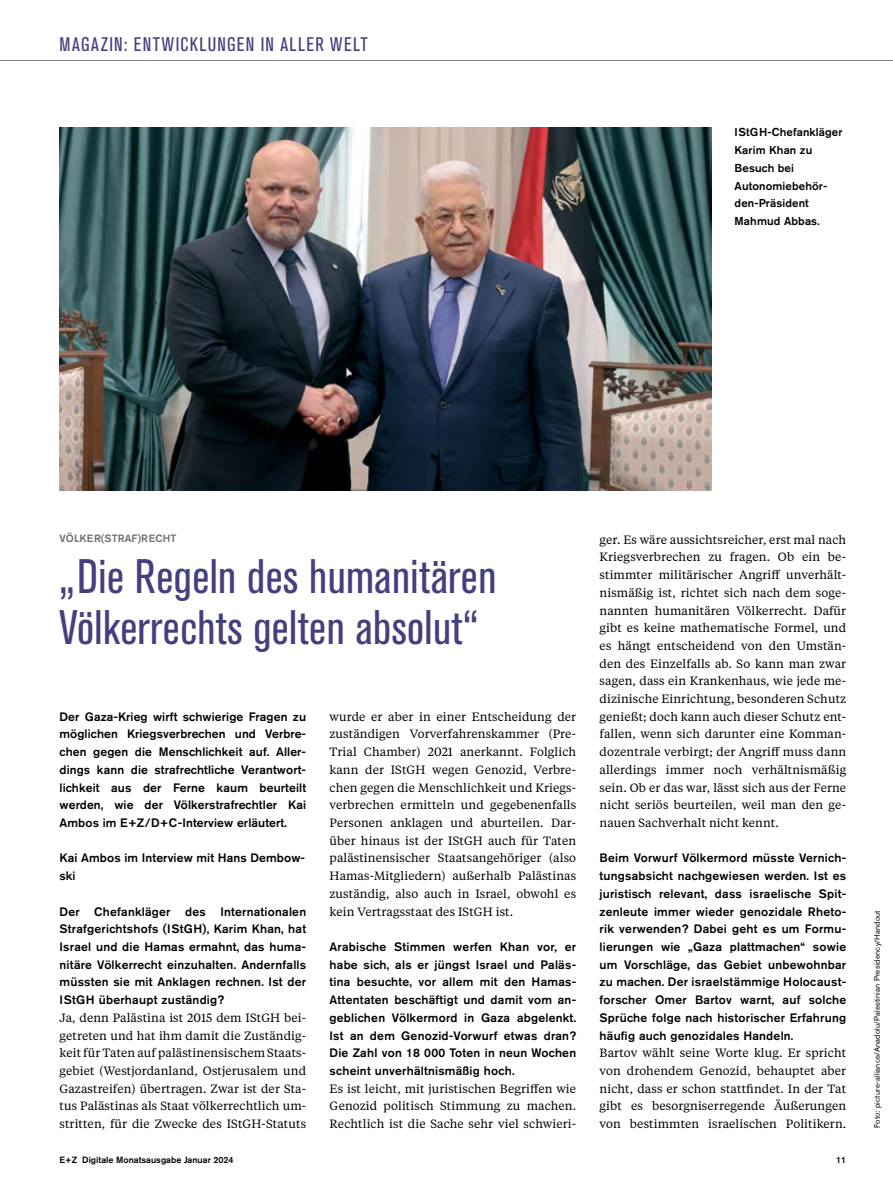
<style>
.page{position:relative;width:893px;height:1191px;background:#fff}
.page>*{position:absolute;margin:0;border:0;box-sizing:border-box;transform-origin:0 0}
.t1{font:condensed 48px/51px "Akzidenz Grotesk BE";letter-spacing:.01em;color:#443f7e}
.t2{font:condensed 19.5px "Akzidenz Grotesk BE";letter-spacing:.07em;color:#443f7e}
.t3{font:500 12.15px/17.7px "Akzidenz Grotesk BE";letter-spacing:.02em;color:#000;text-align:justify}
.t4{font:12px/17.7px "Tiempos Text";letter-spacing:.01em;color:#000;text-align:justify}
.t5{font:500 11.4px/17.7px "Akzidenz Grotesk BE";letter-spacing:.01em;color:#000}
.t6{font:500 10.5px "Akzidenz Grotesk BE";letter-spacing:.015em;color:#6d6e71}
.t7{font:500 9px "Akzidenz Grotesk BE";color:#000}
.t8{font:7.8px "Akzidenz Grotesk BE";letter-spacing:.02em;color:#000}
</style>
<div class="page">
<hr style="left:0;top:60px;width:893px;height:1px;background:#808285">
<img style="left:60px;top:128px;width:651px;height:362px">
<h2 class="t2" style="left:60px;top:33px;width:310px">MAGAZIN: ENTWICKLUNGEN IN ALLER WELT</h2>
<p class="t5" style="left:735px;top:123px;width:109px">IStGH-Chefankläger<br>Karim Khan zu<br>Besuch bei<br>Autonomiebehör&shy;den-Präsident<br>Mahmud Abbas.</p>
<p class="t6" style="left:60px;top:532px;width:118px">VÖLKER(STRAF)RECHT</p>
<h1 class="t1" style="left:60px;top:552px;width:438px">„Die Regeln des humanitären<br>Völkerrechts gelten absolut“</h1>
<p class="t3" style="left:60px;top:707px;width:248px">Der Gaza-Krieg wirft schwierige Fragen zu möglichen Kriegsverbrechen und Verbre&shy;chen gegen die Menschlichkeit auf. Aller&shy;dings kann die strafrechtliche Verantwort&shy;lichkeit aus der Ferne kaum beurteilt werden, wie der Völkerstrafrechtler Kai Ambos im E+Z/D+C-Interview erläutert.</p>
<p class="t3" style="left:60px;top:849px;width:247px">Kai Ambos im Interview mit Hans Dembow&shy;ski</p>
<p class="t3" style="left:60px;top:902px;width:248px">Der Chefankläger des Internationalen Strafgerichtshofs (IStGH), Karim Khan, hat Israel und die Hamas ermahnt, das huma&shy;nitäre Völkerrecht einzuhalten. Andernfalls müssten sie mit Anklagen rechnen. Ist der IStGH überhaupt zuständig?</p>
<p class="t4" style="left:60px;top:1008px;width:248px">Ja, denn Palästina ist 2015 dem IStGH bei&shy;getreten und hat ihm damit die Zuständig&shy;keit für Taten auf palästinensischem Staats&shy;gebiet (Westjordanland, Ostjerusalem und Gazastreifen) übertragen. Zwar ist der Sta&shy;tus Palästinas als Staat völkerrechtlich um&shy;stritten, für die Zwecke des IStGH-Statuts</p>
<p class="t4" style="left:330px;top:707px;width:248px">wurde er aber in einer Entscheidung der zuständigen Vorverfahrenskammer (Pre-Trial Chamber) 2021 anerkannt. Folglich kann der IStGH wegen Genozid, Verbre&shy;chen gegen die Menschlichkeit und Kriegs&shy;verbrechen ermitteln und gegebenenfalls Personen anklagen und aburteilen. Dar&shy;über hinaus ist der IStGH auch für Taten palästinensischer Staatsangehöriger (also Hamas-Mitgliedern) außerhalb Palästinas zuständig, also auch in Israel, obwohl es kein Vertragsstaat des IStGH ist.</p>
<p class="t3" style="left:330px;top:937px;width:248px">Arabische Stimmen werfen Khan vor, er habe sich, als er jüngst Israel und Paläs&shy;tina besuchte, vor allem mit den Hamas-Attentaten beschäftigt und damit vom an&shy;geblichen Völkermord in Gaza abgelenkt.<br>Ist an dem Genozid-Vorwurf etwas dran?<br>Die Zahl von 18 000 Toten in neun Wochen scheint unverhältnismäßig hoch.</p>
<p class="t4" style="left:330px;top:1079px;width:248px">Es ist leicht, mit juristischen Begriffen wie Genozid politisch Stimmung zu machen.<br>Rechtlich ist die Sache sehr viel schwieri-</p>
<p class="t4" style="left:600px;top:530px;width:248px">ger. Es wäre aussichtsreicher, erst mal nach Kriegsverbrechen zu fragen. Ob ein be&shy;stimmter militärischer Angriff unverhält&shy;nismäßig ist, richtet sich nach dem soge&shy;nannten humanitären Völkerrecht. Dafür gibt es keine mathematische Formel, und es hängt entscheidend von den Umstän&shy;den des Einzelfalls ab. So kann man zwar sagen, dass ein Krankenhaus, wie jede me&shy;dizinische Einrichtung, besonderen Schutz genießt; doch kann auch dieser Schutz ent&shy;fallen, wenn sich darunter eine Komman&shy;dozentrale verbirgt; der Angriff muss dann allerdings immer noch verhältnismäßig sein. Ob er das war, lässt sich aus der Ferne nicht seriös beurteilen, weil man den ge&shy;nauen Sachverhalt nicht kennt.</p>
<p class="t3" style="left:600px;top:849px;width:248px">Beim Vorwurf Völkermord müsste Vernich&shy;tungsabsicht nachgewiesen werden. Ist es juristisch relevant, dass israelische Spit&shy;zenleute immer wieder genozidale Rheto&shy;rik verwenden? Dabei geht es um Formu&shy;lierungen wie „Gaza plattmachen“ sowie um Vorschläge, das Gebiet unbewohnbar zu machen. Der israelstämmige Holocaust&shy;forscher Omer Bartov warnt, auf solche Sprüche folge nach historischer Erfahrung häufig auch genozidales Handeln.</p>
<p class="t4" style="left:600px;top:1043px;width:248px">Bartov wählt seine Worte klug. Er spricht von drohendem Genozid, behauptet aber nicht, dass er schon stattfindet. In der Tat gibt es besorgniserregende Äußerungen von bestimmten israelischen Politikern.</p>
<p class="t7" style="left:60px;top:1154px;width:176px">E+Z Digitale Monatsausgabe Januar 2024</p>
<p class="t7" style="left:836px;top:1154px;width:11px">11</p>
<p class="t8" style="left:872px;top:1128px;width:219px;rotate:-90deg">Foto: picture-alliance/Anadolu/Palestinian Presidency/Handout</p>
</div>
